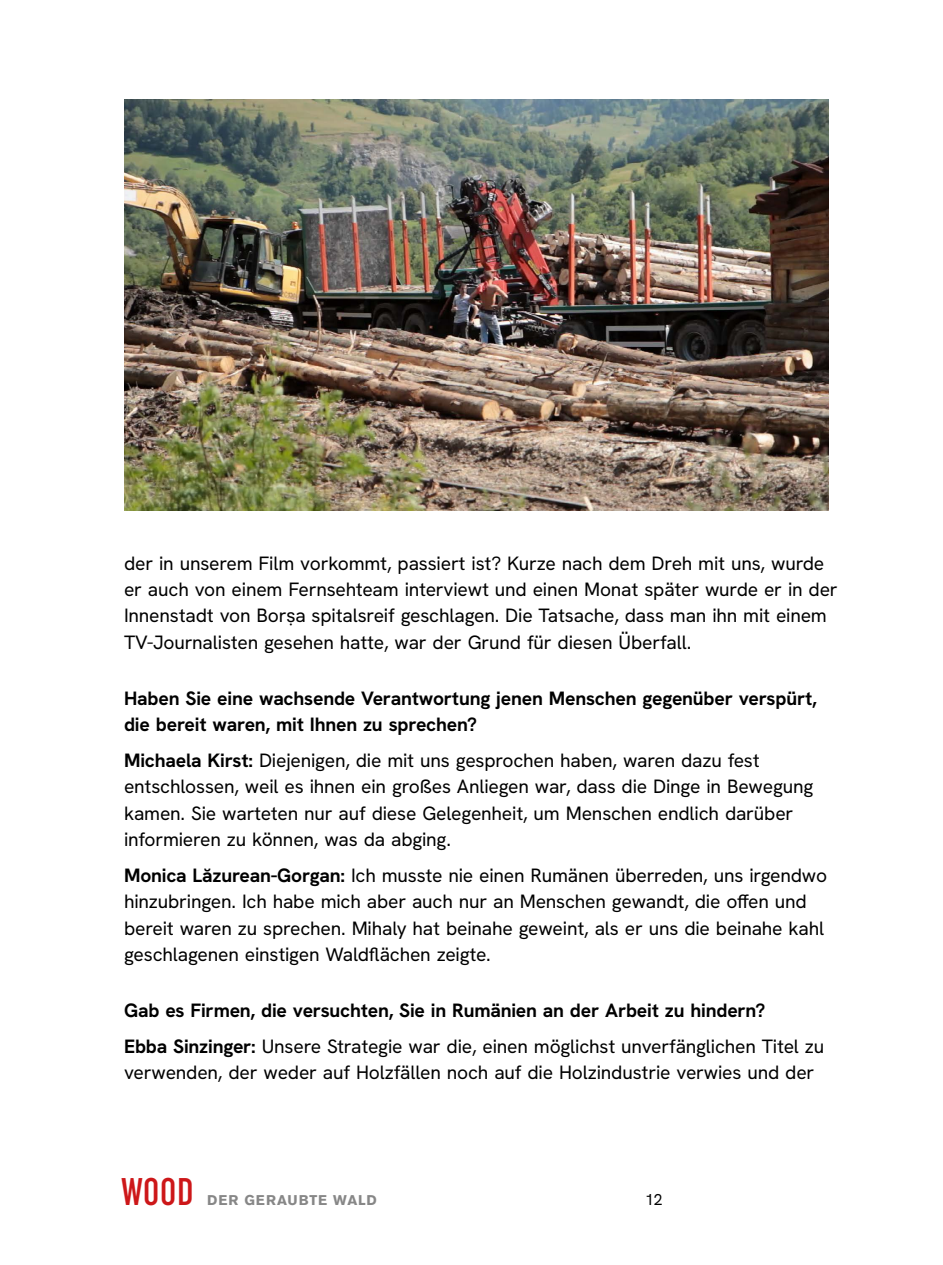
<style>
.page{position:relative;width:943px;height:1265px;background:#fff}
.page>*{position:absolute;margin:0;border:0;box-sizing:border-box;transform-origin:0 0}
.t1{font:500 extra-condensed 38.5px "Uniform";color:#cd1719}
.t2{font:19.25px/26.2px "HK Grotesk";letter-spacing:-.01em;color:#000}
.t3{font:700 19.25px/26.2px "HK Grotesk";letter-spacing:-.01em;color:#000}
.t4{font:15.75px "HK Grotesk";color:#000}
.t5{font:700 14px "Akzidenz Grotesk BE";letter-spacing:.065em;color:#878787}
.s1{font-family:"Config"}
.s2{font-weight:700}
.s3{font-weight:400}
</style>
<div class="page">
<img style="left:124px;top:99px;width:704px;height:412px">
<p class="t2" style="left:124px;top:550px;width:715px">der in unserem Film vorkommt, passiert ist? Kurze nach dem Dreh mit uns, wurde er auch von einem Fernsehteam interviewt und einen Monat später wurde er in der Innenstadt von Bor<span class="s1">ṣ</span>a spitalsreif geschlagen. Die Tatsache, dass man ihn mit einem TV-Journalisten gesehen hatte, war der Grund für diesen Überfall.</p>
<p class="t3" style="left:124px;top:685px;width:694px">Haben Sie eine wachsende Verantwortung jenen Menschen gegenüber verspürt, die bereit waren, mit Ihnen zu sprechen?</p>
<p class="t2" style="left:124px;top:747px;width:690px"><span class="s2">Michaela Kirst:</span> Diejenigen, die mit uns gesprochen haben, waren dazu fest entschlossen, weil es ihnen ein großes Anliegen war, dass die Dinge in Bewegung kamen. Sie warteten nur auf diese Gelegenheit, um Menschen endlich darüber informieren zu können, was da abging.</p>
<p class="t2" style="left:124px;top:862px;width:704px"><span class="s2">Monica Lăzurean-Gorgan:</span> Ich musste nie einen Rumänen überreden, uns irgendwo hinzubringen. Ich habe mich aber auch nur an Menschen gewandt, die offen und bereit waren zu sprechen. Mihaly hat beinahe geweint, als er uns die beinahe kahl geschlagenen einstigen Waldflächen zeigte.</p>
<p class="t3" style="left:124px;top:992px;width:701px;line-height:36.2px">Gab es Firmen, die versuchten, Sie in Rumänien an der Arbeit zu hindern?<br>Ebba Sinzinger: <span class="s3">Unsere Strategie war die, einen möglichst unverfänglichen Titel zu</span></p>
<p class="t2" style="left:124px;top:1059px;width:692px">verwenden, der weder auf Holzfällen noch auf die Holzindustrie verwies und der</p>
<h1 class="t1" style="left:122px;top:1170px;width:73px">WOOD</h1>
<p class="t5" style="left:207px;top:1192px;width:171px">DER GERAUBTE WALD</p>
<p class="t4" style="left:645px;top:1190px;width:19px">12</p>
</div>
